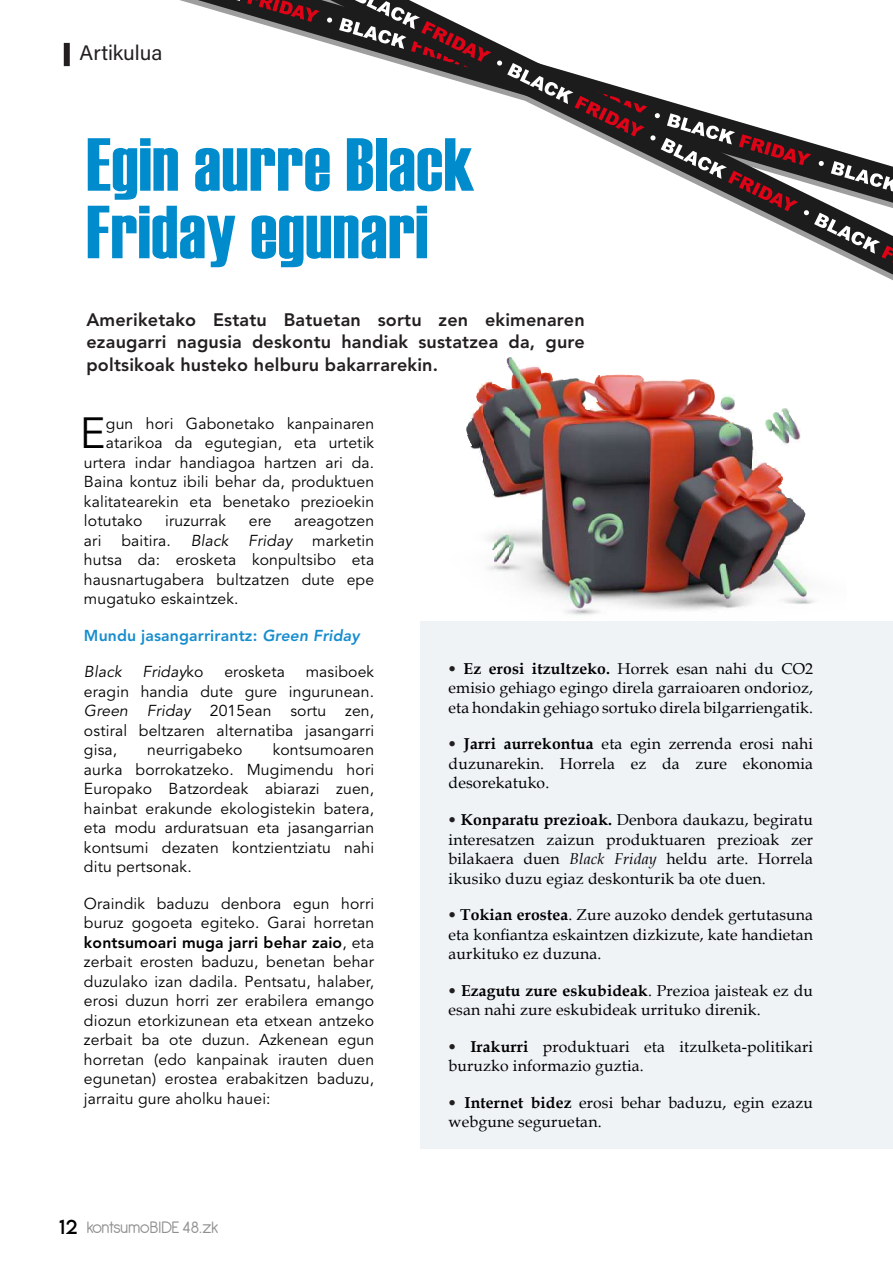
<style>
.page{position:relative;width:893px;height:1263px;background:#fff}
.page>*{position:absolute;margin:0;border:0;box-sizing:border-box;transform-origin:0 0}
.t1{font:75px/67.5px "Haettenschweiler";letter-spacing:.01em;color:#008ccc}
.t2{font:43.35px "Avenir LT Std";color:#000001}
.t3{font:21px "Acumin Variable Concept";color:#231f20}
.t4{font:800 18px/22.5px "Avenir LT Std";letter-spacing:.01em;color:#231f20;text-align:justify}
.t5{font:18px "Antipasto";letter-spacing:-.03em;color:#231f20}
.t6{font:15.75px/19.5px "Avenir LT Std";letter-spacing:.01em;color:#000001;text-align:justify}
.t7{font:15.75px/19.5px "Book Antiqua";letter-spacing:.01em;color:#000001;text-align:justify}
.t8{font:800 15.75px "Avenir LT Std";letter-spacing:.01em;color:#178dce}
.t9{font:italic 15.75px "Avenir LT Std";letter-spacing:.01em;color:#000001}
.t10{font:8.85px "LEMONMILK";color:#000001}
.s1{font-style:italic}
.s2{font-style:normal}
.s3{font-weight:800}
.s4{font-family:"Avenir LT Std";font-weight:300;font-size:15px;color:#231f20}
.s5{font-weight:700}
</style>
<div class="page">
<img style="left:538px;top:519px;width:96px;height:96px">
<img style="left:634px;top:380px;width:66px;height:231px">
<img style="left:700px;top:417px;width:26px;height:193px">
<img style="left:726px;top:427px;width:26px;height:181px">
<img style="left:515px;top:530px;width:4px;height:43px">
<img style="left:752px;top:468px;width:26px;height:125px">
<img style="left:508px;top:529px;width:7px;height:43px">
<img style="left:778px;top:545px;width:30px;height:59px">
<img style="left:504px;top:529px;width:4px;height:43px">
<img style="left:497px;top:532px;width:7px;height:40px">
<img style="left:493px;top:533px;width:4px;height:38px">
<img style="left:778px;top:505px;width:15px;height:40px">
<svg style="left:793px;top:545px;width:15px;height:7px"></svg>
<img style="left:793px;top:504px;width:8px;height:30px">
<img style="left:800px;top:508px;width:4px;height:19px">
<img style="left:541px;top:424px;width:93px;height:95px">
<img style="left:493px;top:387px;width:22px;height:110px">
<img style="left:519px;top:369px;width:8px;height:127px">
<svg style="left:778px;top:490px;width:19px;height:15px"></svg>
<img style="left:490px;top:381px;width:3px;height:109px">
<img style="left:515px;top:362px;width:4px;height:132px">
<img style="left:526px;top:366px;width:15px;height:128px">
<img style="left:778px;top:471px;width:4px;height:19px">
<img style="left:486px;top:381px;width:4px;height:100px">
<img style="left:482px;top:383px;width:4px;height:87px">
<img style="left:752px;top:450px;width:15px;height:18px">
<svg style="left:767px;top:465px;width:6px;height:3px"></svg>
<img style="left:478px;top:387px;width:4px;height:74px">
<img style="left:471px;top:413px;width:8px;height:37px">
<img style="left:467px;top:421px;width:4px;height:23px">
<img style="left:782px;top:409px;width:8px;height:36px">
<img style="left:778px;top:413px;width:4px;height:28px">
<img style="left:789px;top:427px;width:12px;height:15px">
<img style="left:775px;top:413px;width:3px;height:24px">
<img style="left:771px;top:413px;width:4px;height:20px">
<svg style="left:752px;top:420px;width:19px;height:30px"></svg>
<img style="left:541px;top:380px;width:45px;height:44px">
<img style="left:586px;top:409px;width:48px;height:15px">
<svg style="left:789px;top:413px;width:8px;height:14px"></svg>
<img style="left:700px;top:383px;width:12px;height:34px">
<img style="left:474px;top:391px;width:5px;height:22px">
<img style="left:723px;top:395px;width:10px;height:3px">
<img style="left:597px;top:376px;width:37px;height:33px">
<img style="left:712px;top:387px;width:3px;height:11px">
<svg style="left:712px;top:398px;width:32px;height:29px"></svg>
<img style="left:593px;top:377px;width:4px;height:23px">
<img style="left:590px;top:382px;width:3px;height:15px">
<img style="left:586px;top:381px;width:4px;height:13px">
<img style="left:511px;top:358px;width:4px;height:29px">
<svg style="left:493px;top:384px;width:8px;height:3px"></svg>
<svg style="left:700px;top:381px;width:8px;height:3px"></svg>
<img style="left:565px;top:378px;width:13px;height:2px">
<svg style="left:634px;top:374px;width:10px;height:6px"></svg>
<img style="left:601px;top:374px;width:33px;height:2px">
<img style="left:508px;top:358px;width:4px;height:14px">
<svg style="left:541px;top:372px;width:12px;height:8px"></svg>
<div style="left:421px;top:621px;width:472px;height:527px;background:#eff3f6"></div>
<div style="left:64px;top:43px;width:6px;height:23px;background:#231f20"></div>
<svg style="left:198px;top:0;width:132px;height:44px"></svg>
<svg style="left:247px;top:0;width:73px;height:22px;background:#581d23"></svg>
<svg style="left:327px;top:17px;width:3px;height:6px"></svg>
<svg style="left:339px;top:0;width:554px;height:268px"></svg>
<h3 class="t3" style="left:80px;top:45px;width:85px">Artikulua</h3>
<h1 class="t1" style="left:86px;top:135px;width:390px">Egin aurre Black<br>Friday egunari</h1>
<p class="t4" style="left:86px;top:309px;width:500px">Ameriketako Estatu Batuetan sortu zen ekimenaren ezaugarri nagusia deskontu handiak sustatzea da, gure poltsikoak husteko helburu bakarrarekin.</p>
<h2 class="t2" style="left:80px;top:415px;width:27px">E</h2>
<p class="t6" style="left:106px;top:415px;width:270px">gun hori Gabonetako kanpainaren</p>
<p class="t6" style="left:106px;top:435px;width:270px">atarikoa da egutegian, eta urtetik</p>
<p class="t6" style="left:84px;top:454px;width:292px">urtera indar handiagoa hartzen ari da.</p>
<p class="t6" style="left:84px;top:474px;width:292px">Baina kontuz ibili behar da, produktuen</p>
<p class="t6" style="left:84px;top:493px;width:292px">kalitatearekin eta benetako prezioekin</p>
<p class="t6" style="left:84px;top:513px;width:60px">lotutako</p>
<p class="t6" style="left:165px;top:513px;width:62px">iruzurrak</p>
<p class="t6" style="left:249px;top:513px;width:24px">ere</p>
<p class="t6" style="left:294px;top:513px;width:81px">areagotzen</p>
<p class="t6" style="left:84px;top:532px;width:19px">ari</p>
<p class="t6" style="left:121px;top:532px;width:51px">baitira.</p>
<p class="t9" style="left:191px;top:534px;width:39px">Black</p>
<p class="t9" style="left:248px;top:534px;width:45px">Friday</p>
<p class="t6" style="left:84px;top:532px;width:292px;text-indent:228px">marketin hutsa da: erosketa konpultsibo eta hausnartugabera bultzatzen dute epe mugatuko eskaintzek.</p>
<p class="t8" style="left:84px;top:626px;width:277px">Mundu jasangarrirantz: <span class="s1">Green Friday</span></p>
<p class="t9" style="left:84px;top:665px;width:39px">Black</p>
<p class="t9" style="left:142px;top:665px;width:63px">Friday<span class="s2">ko</span></p>
<p class="t6" style="left:224px;top:664px;width:62px">erosketa</p>
<p class="t6" style="left:84px;top:664px;width:292px;text-indent:222px">masiboek eragin handia dute gure ingurunean.<br><span class="s1">Green Friday</span> 2015ean sortu zen, ostiral beltzaren alternatiba jasangarri gisa,</p>
<p class="t6" style="left:84px;top:742px;width:292px;text-indent:189px">kontsumoaren aurka borrokatzeko. Mugimendu hori Europako Batzordeak abiarazi zuen, hainbat erakunde ekologistekin batera, eta modu arduratsuan eta jasangarrian kontsumi dezaten kontzientziatu nahi ditu pertsonak.</p>
<p class="t6" style="left:84px;top:895px;width:292px">Oraindik baduzu denbora egun horri buruz gogoeta egiteko. Garai horretan <span class="s3">kontsumoari muga jarri behar zaio</span>, eta zerbait erosten baduzu, benetan behar duzulako izan dadila. Pentsatu, halaber, erosi duzun horri zer erabilera emango diozun etorkizunean eta etxean antzeko zerbait ba ote duzun. Azkenean egun horretan (edo kanpainak irauten duen egunetan) erostea erabakitzen baduzu, jarraitu gure aholku hauei:</p>
<p class="t6" style="left:147px;top:742px;width:97px">neurrigabeko</p>
<p class="t10" style="left:59px;top:1225px;width:20px">12</p>
<p class="t5" style="left:86px;top:1216px;width:134px">kontsumoBIDE 48.zk</p>
<p class="t7" style="left:449px;top:661px;width:366px"><span class="s4">•</span> <span class="s5">Ez erosi itzultzeko.</span> Horrek esan nahi du CO2 emisio gehiago egingo direla garraioaren ondorioz, eta hondakin gehiago sortuko direla bilgarriengatik.</p>
<p class="t7" style="left:449px;top:736px;width:366px"><span class="s4">•</span> <span class="s5">Jarri aurrekontua</span> eta egin zerrenda erosi nahi duzunarekin. Horrela ez da zure ekonomia desorekatuko.</p>
<p class="t7" style="left:449px;top:812px;width:366px"><span class="s4">•</span> <span class="s5">Konparatu prezioak.</span> Denbora daukazu, begiratu interesatzen zaizun produktuaren prezioak zer bilakaera duen <span class="s1">Black Friday</span> heldu arte. Horrela ikusiko duzu egiaz deskonturik ba ote duen.</p>
<p class="t7" style="left:449px;top:907px;width:366px"><span class="s4">•</span> <span class="s5">Tokian erostea</span>. Zure auzoko dendek gertutasuna eta kon昀椀antza eskaintzen dizkizute, kate handietan aurkituko ez duzuna.</p>
<p class="t7" style="left:449px;top:982px;width:366px"><span class="s4">•</span> <span class="s5">Ezagutu zure eskubideak</span>. Prezioa jaisteak ez du esan nahi zure eskubideak urrituko direnik.</p>
<p class="t7" style="left:449px;top:1036px;width:366px"><span class="s4">•</span> <span class="s5">Irakurri</span> produktuari eta itzulketa-politikari buruzko informazio guztia.</p>
<p class="t7" style="left:449px;top:1094px;width:366px"><span class="s4">•</span> <span class="s5">Internet bidez</span> erosi behar baduzu, egin ezazu webgune seguruetan.</p>
</div>
